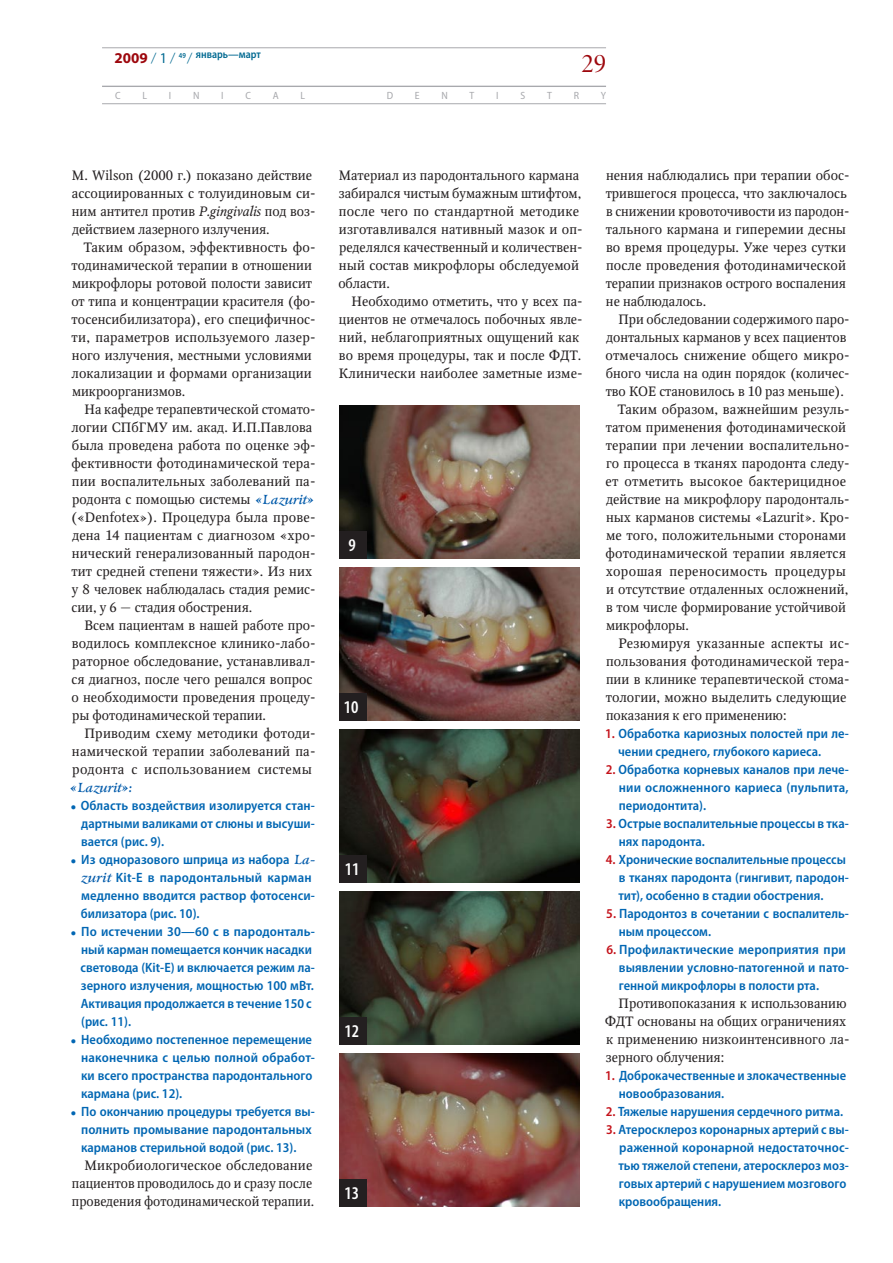
<style>
.page{position:relative;width:893px;height:1263px;background:#fff}
.page>*{position:absolute;margin:0;border:0;box-sizing:border-box;transform-origin:0 0}
.t1{font:27px "Minion Pro Disp";color:#9d070d}
.t2{font:600 condensed 18px "Myriad Pro";color:#fff}
.t3{font:13.5px/18px "Octava";letter-spacing:.005em;color:#231f20}
.t4{font:600 semi-condensed 13.5px/18px "Myriad Pro";color:#0166b3}
.t5{font:13.5px "Octava";letter-spacing:.03em;color:#231f20}
.t6{font:italic 700 13.5px "Lazurski";color:#015aaa}
.t7{font:600 semi-condensed 11.25px "Myriad Pro";color:#006991;scale:.95 1}
.t8{font:semi-condensed 10.5px "Myriad Pro";color:#a8a9ad}
.s1{font-weight:700;font-stretch:normal;font-size:15px;color:#9d070d}
.s2{font-weight:300;font-stretch:normal;font-size:15px}
.s3{font-weight:400;font-stretch:normal;font-size:15px}
.s4{font-size:7.5px}
.s5{font-style:italic}
.s6{font-family:"Lazurski";font-weight:700;font-style:italic;color:#015aaa}
.s7{font-size:18px}
.s8{font-family:"Lazurski";font-weight:700;font-style:italic;font-stretch:normal;color:#015aaa}
.s9{color:#c4121a}
</style>
<div class="page">
<hr style="left:102px;top:48px;width:504px;height:1px;background:#a8a9ad">
<hr style="left:102px;top:86px;width:504px;height:1px;background:#a8a9ad">
<hr style="left:102px;top:103px;width:504px;height:1px;background:#a8a9ad">
<img style="left:339px;top:405px;width:240px;height:153px">
<img style="left:339px;top:567px;width:240px;height:153px">
<img style="left:339px;top:729px;width:240px;height:153px">
<img style="left:339px;top:891px;width:240px;height:153px">
<img style="left:339px;top:1053px;width:240px;height:153px">
<div style="left:339px;top:531px;width:27px;height:27px;background:#231f20"></div>
<div style="left:339px;top:693px;width:27px;height:27px;background:#231f20"></div>
<div style="left:339px;top:855px;width:27px;height:27px;background:#231f20"></div>
<div style="left:339px;top:1017px;width:27px;height:27px;background:#231f20"></div>
<div style="left:339px;top:1179px;width:27px;height:27px;background:#231f20"></div>
<p class="t7" style="left:115px;top:47px;width:156px"><span class="s1">2009</span> <span class="s2">/</span> <span class="s3">1</span> <span class="s2">/</span> <span class="s4">49</span> <span class="s2">/</span> январь—март</p>
<p class="t8" style="left:115px;top:89px;width:7px">C</p>
<p class="t8" style="left:142px;top:89px;width:6px">L</p>
<p class="t8" style="left:169px;top:89px;width:4px">I</p>
<p class="t8" style="left:193px;top:89px;width:8px">N</p>
<p class="t8" style="left:221px;top:89px;width:4px">I</p>
<p class="t8" style="left:245px;top:89px;width:7px">C</p>
<p class="t8" style="left:273px;top:89px;width:7px">A</p>
<p class="t8" style="left:301px;top:89px;width:6px">L</p>
<p class="t8" style="left:387px;top:89px;width:8px">D</p>
<p class="t8" style="left:415px;top:89px;width:6px">E</p>
<p class="t8" style="left:441px;top:89px;width:8px">N</p>
<p class="t8" style="left:470px;top:89px;width:6px">T</p>
<p class="t8" style="left:496px;top:89px;width:4px">I</p>
<p class="t8" style="left:520px;top:89px;width:6px">S</p>
<p class="t8" style="left:547px;top:89px;width:6px">T</p>
<p class="t8" style="left:574px;top:89px;width:7px">R</p>
<p class="t8" style="left:601px;top:89px;width:7px">Y</p>
<h1 class="t1" style="left:581px;top:47px;width:26px">29</h1>
<p class="t3" style="left:72px;top:166px;width:245px">M. Wilson (2000 г.) показано действие ассоциированных с толуидиновым си&shy;ним антител против <span class="s5">P.gingivalis</span> под воз&shy;действием лазерного излучения.</p>
<p class="t3" style="left:71px;top:238px;width:246px;text-indent:12px">Таким образом, эффективность фо&shy;тодинамической терапии в отношении микрофлоры ротовой полости зависит от типа и концентрации красителя (фо&shy;тосенсибилизатора), его специфичнос&shy;ти, параметров используемого лазер&shy;ного излучения, местными условиями локализации и формами организации микроорганизмов.</p>
<p class="t3" style="left:71px;top:400px;width:246px;text-indent:13px">На кафедре терапевтической стомато&shy;логии СПбГМУ им. акад. И.П.Павлова была проведена работа по оценке эф&shy;фективности фотодинамической тера&shy;пии воспалительных заболеваний па&shy;родонта с помощью системы <span class="s6">«Lazurit» </span>(«Denfotex»). Процедура была прове&shy;дена 14 пациентам с диагнозом «хро&shy;нический генерализованный пародон&shy;тит средней степени тяжести». Из них у 8 человек наблюдалась стадия ремис&shy;сии, у 6 — стадия обострения.</p>
<p class="t3" style="left:71px;top:616px;width:246px;text-indent:13px">Всем пациентам в нашей работе про&shy;водилось комплексное клинико-лабо&shy;раторное обследование, устанавливал&shy;ся диагноз, после чего решался вопрос о необходимости проведения процеду&shy;ры фотодинамической терапии.</p>
<p class="t3" style="left:72px;top:724px;width:245px;text-align:justify;text-indent:13px">Приводим схему методики фотоди&shy;намической терапии заболеваний па&shy;родонта с использованием системы</p>
<p class="t6" style="left:69px;top:778px;width:63px">«Lazurit»:</p>
<p class="t4" style="left:81px;top:796px;width:235px;text-align:justify;text-indent:-10px"><span class="s7">•</span> Область воздействия изолируется стан&shy;дартными валиками от слюны и высуши&shy;вается (рис. 9).</p>
<p class="t4" style="left:80px;top:850px;width:236px;text-indent:-9px"><span class="s7">•</span> Из одноразового шприца из набора <span class="s8">La&shy;zurit</span> Kit-E в пародонтальный карман медленно вводится раствор фотосенси&shy;билизатора (рис. 10).</p>
<p class="t4" style="left:81px;top:922px;width:236px;text-indent:-10px"><span class="s7">•</span> По истечении 30—60 с в пародонталь&shy;ный карман помещается кончик насадки световода (Kit-E) и включается режим ла&shy;зерного излучения, мощностью 100 мВт.<br>Активация продолжается в течение 150 с (рис. 11).</p>
<p class="t4" style="left:81px;top:1030px;width:235px;text-indent:-10px"><span class="s7">•</span> Необходимо постепенное перемещение наконечника с целью полной обработ&shy;ки всего пространства пародонтального кармана (рис. 12).</p>
<p class="t4" style="left:71px;top:1102px;width:246px;text-align:center"><span class="s7">•</span> По окончанию процедуры требуется вы&shy;полнить промывание пародонтальных карманов стерильной водой (рис. 13).</p>
<p class="t3" style="left:72px;top:1156px;width:244px;text-indent:13px">Микробиологическое обследование пациентов проводилось до и сразу после проведения фотодинамической терапии.</p>
<p class="t3" style="left:338px;top:166px;width:246px">Материал из пародонтального кармана забирался чистым бумажным штифтом, после чего по стандартной методике изготавливался нативный мазок и оп&shy;ределялся качественный и количествен&shy;ный состав микрофлоры обследуемой области.</p>
<p class="t3" style="left:339px;top:292px;width:245px;text-indent:13px">Необходимо отметить, что у всех па&shy;циентов не отмечалось побочных явле&shy;ний, неблагоприятных ощущений как во время процедуры, так и после ФДТ.<br>Клинически наиболее заметные изме-</p>
<h2 class="t2" style="left:349px;top:535px;width:9px">9</h2>
<h2 class="t2" style="left:344px;top:697px;width:16px">10</h2>
<h2 class="t2" style="left:345px;top:859px;width:16px">11</h2>
<h2 class="t2" style="left:344px;top:1021px;width:16px">12</h2>
<h2 class="t2" style="left:344px;top:1183px;width:16px">13</h2>
<p class="t3" style="left:606px;top:166px;width:246px">нения наблюдались при терапии обос&shy;трившегося процесса, что заключалось в снижении кровоточивости из пародон&shy;тального кармана и гиперемии десны во время процедуры. Уже через сутки после проведения фотодинамической терапии признаков острого воспаления не наблюдалось.</p>
<p class="t3" style="left:618px;top:310px;width:233px">При обследовании содержимого паро-</p>
<p class="t3" style="left:606px;top:328px;width:242px">донтальных карманов у всех пациентов</p>
<p class="t3" style="left:605px;top:346px;width:246px">отмечалось снижение общего микро-</p>
<p class="t3" style="left:606px;top:364px;width:245px">бного числа на один порядок (количес-</p>
<p class="t3" style="left:606px;top:382px;width:240px">тво КОЕ становилось в 10 раз меньше).</p>
<p class="t3" style="left:618px;top:400px;width:234px">Таким образом, важнейшим резуль-</p>
<p class="t3" style="left:606px;top:418px;width:242px">татом применения фотодинамической</p>
<p class="t3" style="left:606px;top:436px;width:245px">терапии при лечении воспалительно-</p>
<p class="t3" style="left:606px;top:454px;width:245px">го процесса в тканях пародонта следу-</p>
<p class="t3" style="left:606px;top:472px;width:242px">ет отметить высокое бактерицидное</p>
<p class="t3" style="left:606px;top:490px;width:245px">действие на микрофлору пародонталь-</p>
<p class="t3" style="left:606px;top:508px;width:245px">ных карманов системы «Lazurit». Кро-</p>
<p class="t3" style="left:606px;top:526px;width:242px">ме того, положительными сторонами</p>
<p class="t3" style="left:605px;top:544px;width:242px">фотодинамической терапии является</p>
<p class="t5" style="left:606px;top:563px;width:242px">хорошая переносимость процедуры</p>
<p class="t3" style="left:606px;top:580px;width:244px">и отсутствие отдаленных осложнений,</p>
<p class="t3" style="left:606px;top:598px;width:242px">в том числе формирование устойчивой</p>
<p class="t3" style="left:606px;top:616px;width:84px">микрофлоры.</p>
<p class="t3" style="left:618px;top:634px;width:233px">Резюмируя указанные аспекты ис-</p>
<p class="t3" style="left:606px;top:652px;width:245px">пользования фотодинамической тера-</p>
<p class="t3" style="left:606px;top:670px;width:245px">пии в клинике терапевтической стома-</p>
<p class="t3" style="left:606px;top:688px;width:242px">тологии, можно выделить следующие</p>
<p class="t3" style="left:606px;top:706px;width:182px">показания к его применению:</p>
<p class="t4" style="left:618px;top:724px;width:232px;text-indent:-13px"><span class="s9">1.</span> Обработка кариозных полостей при ле&shy;чении среднего, глубокого кариеса.</p>
<p class="t4" style="left:619px;top:760px;width:231px;text-align:justify;text-indent:-13px"><span class="s9">2.</span> Обработка корневых каналов при лече&shy;нии осложненного кариеса (пульпита, периодонтита).</p>
<p class="t4" style="left:619px;top:814px;width:232px;text-indent:-13px"><span class="s9">3.</span> Острые воспалительные процессы в тка&shy;нях пародонта.</p>
<p class="t4" style="left:618px;top:850px;width:232px;text-indent:-13px"><span class="s9">4.</span> Хронические воспалительные процессы в тканях пародонта (гингивит, пародон&shy;тит), особенно в стадии обострения.</p>
<p class="t4" style="left:619px;top:904px;width:231px;text-indent:-13px"><span class="s9">5.</span> Пародонтоз в сочетании с воспалитель&shy;ным процессом.</p>
<p class="t4" style="left:619px;top:940px;width:232px;text-indent:-13px"><span class="s9">6.</span> Профилактические мероприятия при выявлении условно‑патогенной и пато&shy;генной микрофлоры в полости рта.</p>
<p class="t3" style="left:605px;top:994px;width:246px;text-indent:14px">Противопоказания к использованию<br>ФДТ основаны на общих ограничениях к применению низкоинтенсивного ла&shy;зерного облучения:</p>
<p class="t4" style="left:619px;top:1066px;width:229px;text-indent:-14px"><span class="s9">1.</span> Доброкачественные и злокачественные новообразования.</p>
<p class="t4" style="left:606px;top:1102px;width:239px"><span class="s9">2.</span> Тяжелые нарушения сердечного ритма.</p>
<p class="t4" style="left:618px;top:1120px;width:232px;text-indent:-12px"><span class="s9">3.</span> Атеросклероз коронарных артерий с вы&shy;раженной коронарной недостаточнос&shy;тью тяжелой степени, атеросклероз моз&shy;говых артерий с нарушением мозгового кровообращения.</p>
</div>
